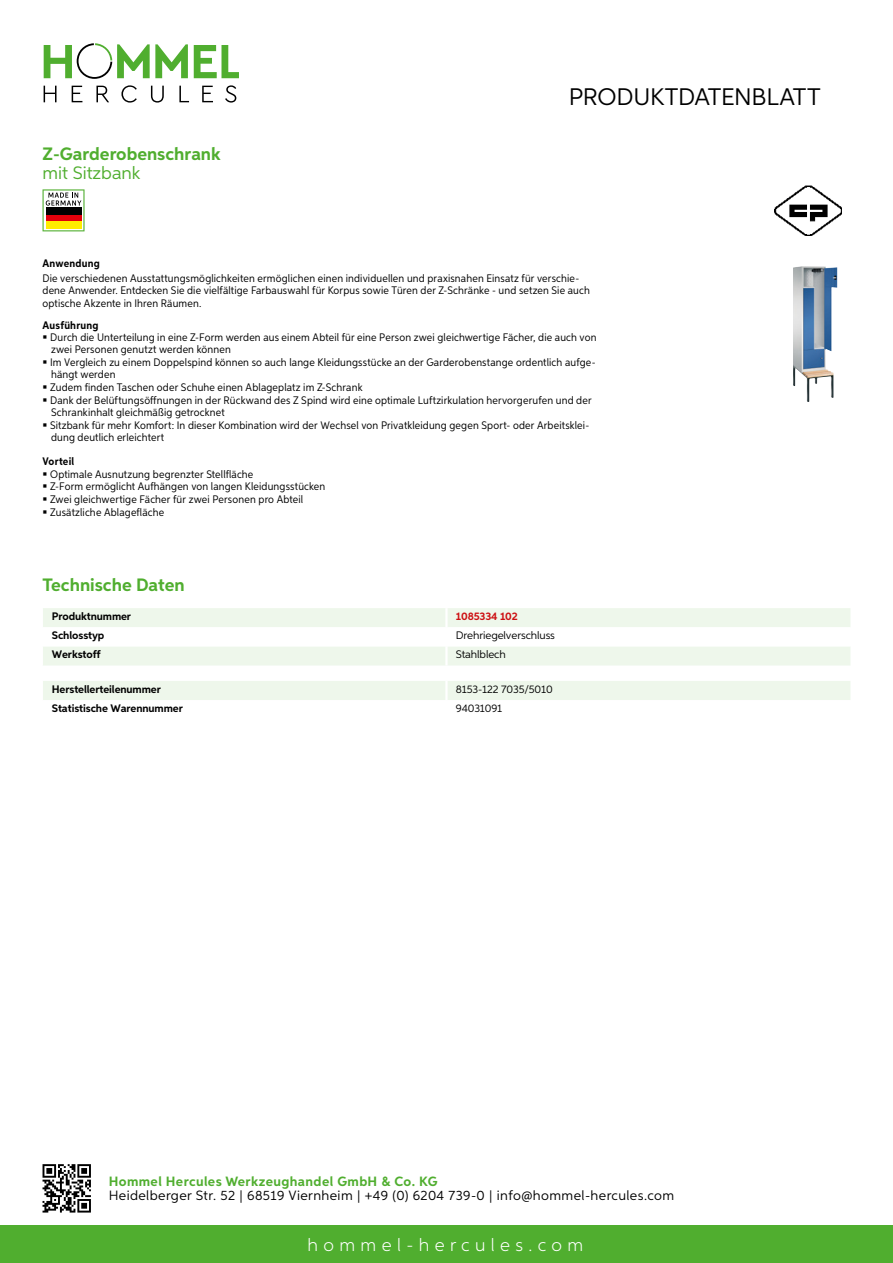
<style>
.page{position:relative;width:893px;height:1263px;background:#fff}
.page>*{position:absolute;margin:0;border:0;box-sizing:border-box;transform-origin:0 0}
.t1{font:24px "Aspira";letter-spacing:-.01em;color:#000}
.t2{font:700 18px "Aspira";color:#50ae2f}
.t3{font:300 18px "Aspira";letter-spacing:.3em;color:#fff}
.t4{font:18px "Aspira";color:#50ae2f}
.t5{font:13.5px "Aspira";letter-spacing:.03em;color:#000}
.t6{font:700 13.5px "Aspira";letter-spacing:.03em;color:#50ae2f}
.t7{font:10.95px/12.5px "Aspira Nar";letter-spacing:.015em;color:#000}
.t8{font:700 10.95px "Aspira";letter-spacing:-.01em;color:#000}
.t9{font:10.95px "Aspira";letter-spacing:-.01em;color:#000}
.t10{font:700 10.95px "Aspira Nar";letter-spacing:.02em;color:#000}
.t11{font:700 10.95px "Aspira";letter-spacing:-.01em;color:#cd1013}
</style>
<div class="page">
<div style="left:0;top:1226px;width:893px;height:37px;background:#50ae2f"></div>
<svg style="left:43px;top:1164px;width:48px;height:48px"></svg>
<svg style="left:194px;top:45px;width:45px;height:33px"></svg>
<svg style="left:44px;top:43px;width:144px;height:36px"></svg>
<svg style="left:44px;top:86px;width:13px;height:16px"></svg>
<svg style="left:72px;top:86px;width:10px;height:16px"></svg>
<svg style="left:96px;top:86px;width:13px;height:16px"></svg>
<svg style="left:121px;top:85px;width:16px;height:18px"></svg>
<svg style="left:151px;top:86px;width:13px;height:17px"></svg>
<svg style="left:179px;top:86px;width:10px;height:16px"></svg>
<svg style="left:202px;top:86px;width:11px;height:16px"></svg>
<svg style="left:225px;top:85px;width:11px;height:18px"></svg>
<svg style="left:43px;top:608px;width:807px;height:57px"></svg>
<hr style="left:445px;top:646px;width:3px;height:19px;background:#fff">
<div style="left:43px;top:681px;width:807px;height:19px;background:#eef7eb"></div>
<svg style="left:43px;top:189px;width:42px;height:42px"></svg>
<div style="left:46px;top:214px;width:35px;height:7px;background:#e3000b"></div>
<div style="left:46px;top:208px;width:35px;height:7px;background:#000"></div>
<div style="left:46px;top:221px;width:35px;height:7px;background:#ffed00"></div>
<img style="left:793px;top:266px;width:44px;height:136px">
<img style="left:775px;top:185px;width:67px;height:50px">
<h2 class="t2" style="left:43px;top:142px;width:180px">Z-Garderobenschrank</h2>
<h2 class="t4" style="left:43px;top:162px;width:99px">mit Sitzbank</h2>
<h1 class="t1" style="left:569px;top:82px;width:253px">Produktdatenblatt</h1>
<p class="t10" style="left:43px;top:257px;width:59px">Anwendung</p>
<p class="t7" style="left:43px;top:273px;width:549px;line-height:12px">Die verschiedenen Ausstattungsmöglichkeiten ermöglichen einen individuellen und praxisnahen Einsatz für verschie&shy;dene Anwender. Entdecken Sie die vielfältige Farbauswahl für Korpus sowie Türen der Z-Schränke - und setzen Sie auch optische Akzente in Ihren Räumen.</p>
<p class="t10" style="left:43px;top:318px;width:58px">Ausführung</p>
<p class="t7" style="left:50px;top:331px;width:548px">Durch die Unterteilung in eine Z-Form werden aus einem Abteil für eine Person zwei gleichwertige Fächer, die auch von zwei Personen genutzt werden können<br>Im Vergleich zu einem Doppelspind können so auch lange Kleidungsstücke an der Garderobenstange ordentlich aufge&shy;hängt werden<br>Zudem finden Taschen oder Schuhe einen Ablageplatz im Z-Schrank<br>Dank der Belüftungsöffnungen in der Rückwand des Z Spind wird eine optimale Luftzirkulation hervorgerufen und der Schrankinhalt gleichmäßig getrocknet<br>Sitzbank für mehr Komfort: In dieser Kombination wird der Wechsel von Privatkleidung gegen Sport- oder Arbeitsklei&shy;dung deutlich erleichtert</p>
<p class="t10" style="left:43px;top:454px;width:33px">Vorteil</p>
<p class="t7" style="left:50px;top:467px;width:277px">Optimale Ausnutzung begrenzter Stellfläche<br>Z-Form ermöglicht Aufhängen von langen Kleidungsstücken Zwei gleichwertige Fächer für zwei Personen pro Abteil Zusätzliche Ablagefläche</p>
<h2 class="t2" style="left:43px;top:574px;width:144px">Technische Daten</h2>
<p class="t8" style="left:52px;top:609px;width:81px">Produktnummer</p>
<p class="t11" style="left:456px;top:609px;width:63px">1085334 102</p>
<p class="t8" style="left:52px;top:629px;width:54px">Schlosstyp</p>
<p class="t9" style="left:456px;top:629px;width:101px">Drehriegelverschluss</p>
<p class="t8" style="left:52px;top:648px;width:50px">Werkstoff</p>
<p class="t9" style="left:456px;top:648px;width:51px">Stahlblech</p>
<p class="t8" style="left:52px;top:682px;width:111px">Herstellerteilenummer</p>
<p class="t9" style="left:456px;top:682px;width:98px">8153-122 7035/5010</p>
<p class="t8" style="left:52px;top:701px;width:132px">Statistische Warennummer</p>
<p class="t9" style="left:456px;top:701px;width:48px">94031091</p>
<p class="t6" style="left:109px;top:1172px;width:330px">Hommel Hercules Werkzeughandel GmbH &amp; Co. KG</p>
<p class="t5" style="left:109px;top:1187px;width:567px">Heidelberger Str. 52 | 68519 Viernheim | +49 (0) 6204 739-0 | info@hommel-hercules.com</p>
<h2 class="t3" style="left:307px;top:1234px;width:277px">hommel-hercules.com</h2>
</div>
